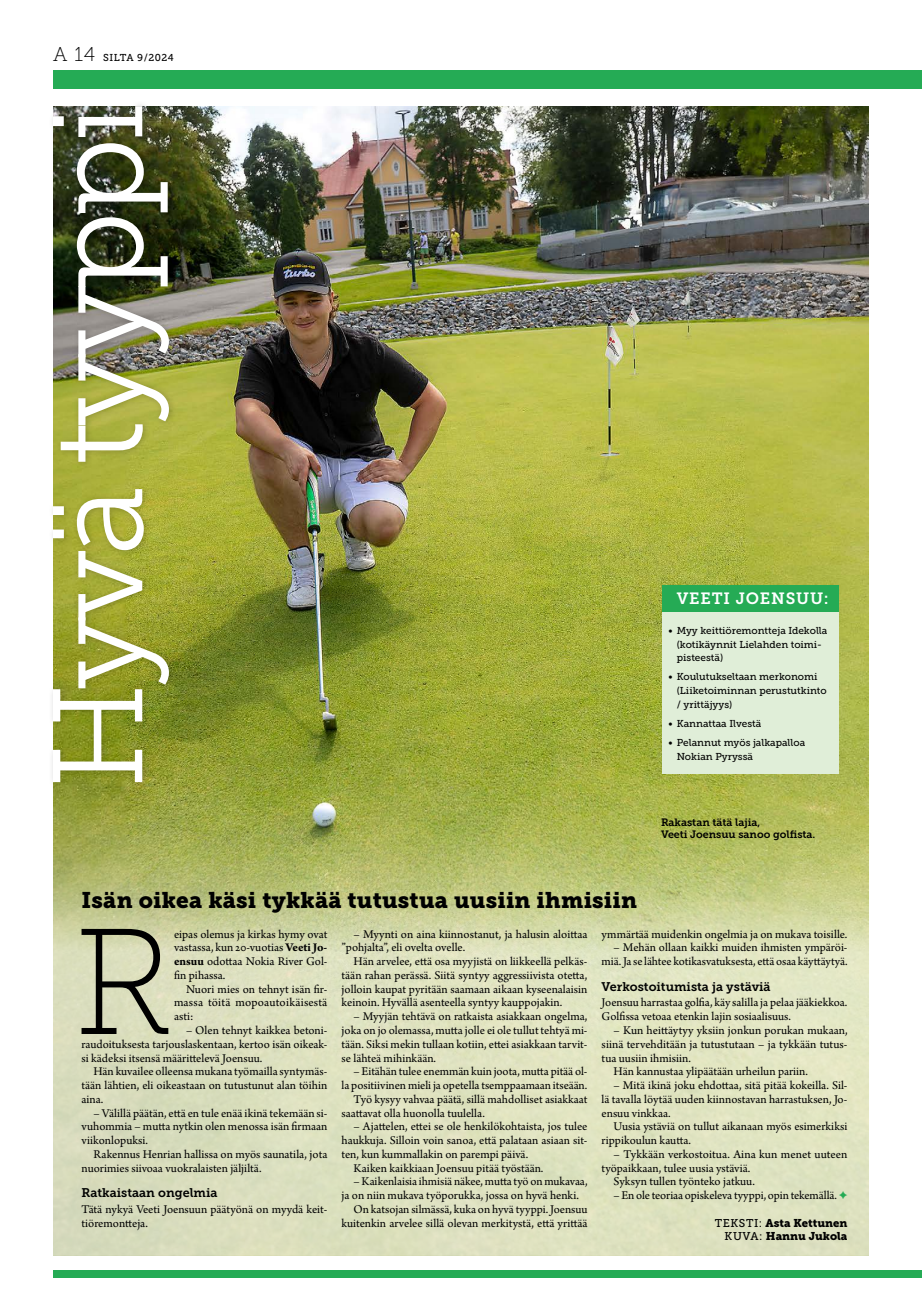
<style>
.page{position:relative;width:922px;height:1312px;background:#fff}
.page>*{position:absolute;margin:0;border:0;box-sizing:border-box;transform-origin:0 0}
.t1{font:150px "Museo Slab 100";color:#000}
.t2{font:127px "Museo Slab 300";letter-spacing:-.04em;color:#fff}
.t3{font:22.5px "Museo Slab 900";letter-spacing:.01em;color:#000}
.t4{font:16.25px "Museo Slab 700";letter-spacing:.05em;color:#fff}
.t5{font:12.5px/13.8px "Arno Pro";color:#000;text-align:justify}
.t6{font:12.5px "Museo Slab 700";color:#000}
.t7{font:11.25px/13.8px "Museo Slab 900";color:#000;text-align:right}
.t8{font:10.62px/11.9px "Museo Slab 700";color:#000}
.t9{font:10px/13.8px "Museo Slab 500";color:#000}
.s1{font-family:"Museo Slab 100";font-size:20px}
.s2{font-weight:700}
.s3{color:#25ab55}
.s4{font-family:"Museo Slab 500"}
</style>
<div class="page">
<div style="left:53px;top:1269px;width:868px;height:7px;background:#25ab55"></div>
<div style="left:53px;top:70px;width:868px;height:19px;background:#25ab55"></div>
<img style="left:177px;top:106px;width:691px;height:621px">
<div style="left:48px;top:99px;width:129px;height:689px;background:#000;opacity:.21"></div>
<div style="left:662px;top:595px;width:176px;height:178px;background:#e0eed8"></div>
<div style="left:662px;top:584px;width:176px;height:27px;background:#25ab55"></div>
<svg style="left:48px;top:727px;width:821px;height:527px;background:#cbd19b"></svg>
<p class="t9" style="left:53px;top:50px;width:122px"><span class="s1">A 14</span> SILTA 9/2024</p>
<h2 class="t2" style="left:29px;top:788px;width:688px;rotate:-90deg">Hyvä tyyppi</h2>
<h3 class="t4" style="left:676px;top:588px;width:153px">VEETI JOENSUU:</h3>
<p class="t9" style="left:676px;top:623px;width:152px;text-indent:-8px">• Myy keittiöremontteja Idekolla (kotikäynnit Lielahden toimi&shy;pisteestä)</p>
<p class="t9" style="left:676px;top:670px;width:151px;text-indent:-8px">• Koulutukseltaan merkonomi (Liiketoiminnan perustutkinto / yrittäjyys)</p>
<p class="t9" style="left:668px;top:716px;width:94px">• Kannattaa Ilvestä</p>
<p class="t9" style="left:676px;top:736px;width:130px;text-indent:-8px">• Pelannut myös jalkapalloa<br>Nokian Pyryssä</p>
<p class="t8" style="left:660px;top:816px;width:156px">Rakastan tätä lajia,<br>Veeti Joensuu sanoo golfista.</p>
<h3 class="t3" style="left:81px;top:886px;width:557px">Isän oikea käsi tykkää tutustua uusiin ihmisiin</h3>
<h1 class="t1" style="left:74px;top:901px;width:102px">R</h1>
<p class="t5" style="left:174px;top:927px;width:155px">eipas olemus ja kirkas hymy ovat vastassa, kun 20-vuotias <span class="s2">Veeti Jo&shy;ensuu</span> odottaa Nokia River Gol&shy;fin pihassa.</p>
<p class="t5" style="left:341px;top:927px;width:247px;text-indent:12px">– Myynti on aina kiinnostanut, ja halusin aloittaa ”pohjalta”, eli ovelta ovelle.</p>
<p class="t5" style="left:341px;top:955px;width:247px;text-indent:12px">Hän arvelee, että osa myyjistä on liikkeellä pelkäs&shy;tään rahan perässä. Siitä syntyy aggressiivista otetta, jolloin kaupat pyritään saamaan aikaan kyseenalaisin keinoin. Hyvällä asenteella syntyy kauppojakin.</p>
<p class="t5" style="left:341px;top:1010px;width:247px;text-indent:12px">– Myyjän tehtävä on ratkaista asiakkaan ongelma, joka on jo olemassa, mutta jolle ei ole tullut tehtyä mi&shy;tään. Siksi mekin tullaan kotiin, ettei asiakkaan tarvit&shy;se lähteä mihinkään.</p>
<p class="t5" style="left:353px;top:1065px;width:235px">– Eitähän tulee enemmän kuin joota, mutta pitää ol-</p>
<p class="t5" style="left:341px;top:1078px;width:247px">la positiivinen mieli ja opetella tsemppaamaan itseään.</p>
<p class="t5" style="left:353px;top:1092px;width:235px">Työ kysyy vahvaa päätä, sillä mahdolliset asiakkaat</p>
<p class="t5" style="left:341px;top:1106px;width:145px">saattavat olla huonolla tuulella.</p>
<p class="t5" style="left:353px;top:1120px;width:235px">– Ajattelen, ettei se ole henkilökohtaista, jos tulee</p>
<p class="t5" style="left:341px;top:1133px;width:247px">haukkuja. Silloin voin sanoa, että palataan asiaan sit-</p>
<p class="t5" style="left:341px;top:1147px;width:188px">ten, kun kummallakin on parempi päivä.</p>
<p class="t5" style="left:353px;top:1161px;width:191px">Kaiken kaikkiaan Joensuu pitää työstään.</p>
<p class="t5" style="left:353px;top:1175px;width:235px">– Kaikenlaisia ihmisiä näkee, mutta työ on mukavaa,</p>
<p class="t5" style="left:341px;top:1188px;width:239px">ja on niin mukava työporukka, jossa on hyvä henki.</p>
<p class="t5" style="left:353px;top:1202px;width:235px">On katsojan silmässä, kuka on hyvä tyyppi. Joensuu</p>
<p class="t5" style="left:341px;top:1216px;width:247px">kuitenkin arvelee sillä olevan merkitystä, että yrittää</p>
<p class="t5" style="left:601px;top:927px;width:247px">ymmärtää muidenkin ongelmia ja on mukava toisille.</p>
<p class="t5" style="left:601px;top:941px;width:247px;text-align:right">– Mehän ollaan kaikki muiden ihmisten ympäröi&shy;miä. Ja se lähtee kotikasvatuksesta, että osaa käyttäytyä.</p>
<p class="t6" style="left:601px;top:978px;width:170px">Verkostoitumista ja ystäviä</p>
<p class="t5" style="left:601px;top:996px;width:247px">Joensuu harrastaa golfia, käy salilla ja pelaa jääkiekkoa.<br>Golfissa vetoaa etenkin lajin sosiaalisuus.</p>
<p class="t5" style="left:613px;top:1023px;width:235px">– Kun heittäytyy yksiin jonkun porukan mukaan,</p>
<p class="t5" style="left:601px;top:1037px;width:247px">siinä tervehditään ja tutustutaan – ja tykkään tutus-</p>
<p class="t5" style="left:601px;top:1051px;width:91px">tua uusiin ihmisiin.</p>
<p class="t5" style="left:613px;top:1065px;width:196px">Hän kannustaa ylipäätään urheilun pariin.</p>
<p class="t5" style="left:601px;top:1078px;width:247px;text-indent:12px">– Mitä ikinä joku ehdottaa, sitä pitää kokeilla. Sil&shy;lä tavalla löytää uuden kiinnostavan harrastuksen, Jo&shy;ensuu vinkkaa.</p>
<p class="t5" style="left:601px;top:1120px;width:247px;text-indent:12px">Uusia ystäviä on tullut aikanaan myös esimerkiksi rippikoulun kautta.</p>
<p class="t5" style="left:613px;top:1147px;width:235px">– Tykkään verkostoitua. Aina kun menet uuteen</p>
<p class="t5" style="left:601px;top:1161px;width:150px">työpaikkaan, tulee uusia ystäviä.</p>
<p class="t5" style="left:613px;top:1175px;width:143px">Syksyn tullen työnteko jatkuu.</p>
<p class="t5" style="left:613px;top:1188px;width:235px">– En ole teoriaa opiskeleva tyyppi, opin tekemällä. <span class="s3">✦</span></p>
<p class="t7" style="left:714px;top:1215px;width:134px"><span class="s4">TEKSTI:</span> Asta Kettunen<br><span class="s4">KUVA:</span> Hannu Jukola</p>
<p class="t5" style="left:174px;top:982px;width:155px;text-indent:12px">Nuori mies on tehnyt isän fir&shy;massa töitä mopoautoikäisestä asti:</p>
<p class="t5" style="left:81px;top:1023px;width:247px;text-indent:104px">– Olen tehnyt kaikkea betoni&shy;raudoituksesta tarjouslaskentaan, kertoo isän oikeak&shy;si kädeksi itsensä määrittelevä Joensuu.</p>
<p class="t5" style="left:81px;top:1065px;width:247px;text-indent:12px">Hän kuvailee olleensa mukana työmailla syntymäs&shy;tään lähtien, eli oikeastaan on tutustunut alan töihin aina.</p>
<p class="t5" style="left:81px;top:1106px;width:247px;text-indent:12px">– Välillä päätän, että en tule enää ikinä tekemään si&shy;vuhommia – mutta nytkin olen menossa isän firmaan viikonlopuksi.</p>
<p class="t5" style="left:81px;top:1147px;width:247px;text-indent:12px">Rakennus Henrian hallissa on myös saunatila, jota nuorimies siivoaa vuokralaisten jäljiltä.</p>
<p class="t6" style="left:81px;top:1185px;width:137px">Ratkaistaan ongelmia</p>
<p class="t5" style="left:81px;top:1202px;width:247px">Tätä nykyä Veeti Joensuun päätyönä on myydä keit&shy;tiöremontteja.</p>
</div>
